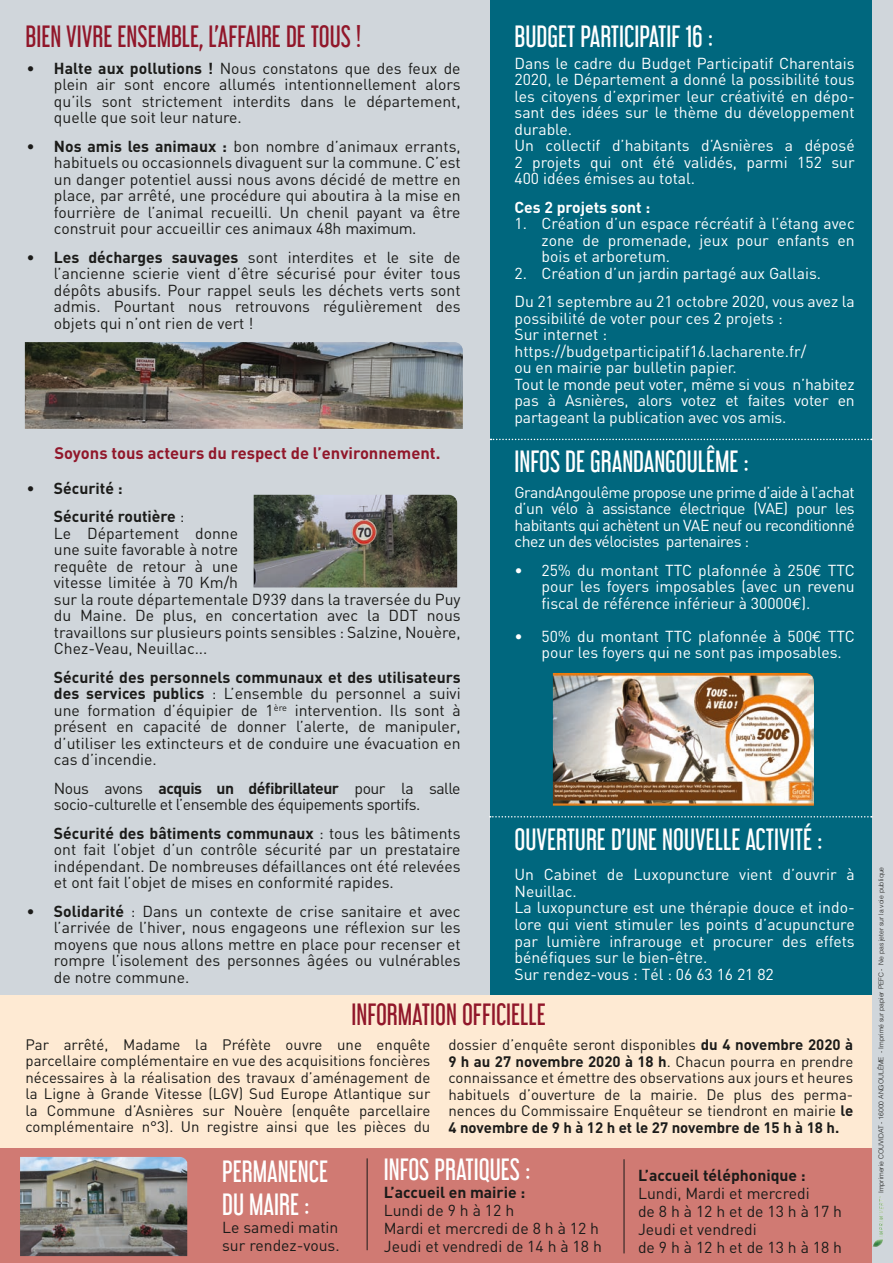
<style>
.page{position:relative;width:893px;height:1263px;background:#d0d6db}
.page>*{position:absolute;margin:0;border:0;box-sizing:border-box;transform-origin:0 0}
.t1{font:27px "Libel Suit Rg";color:#fff}
.t2{font:27px "Libel Suit Rg";color:#91172a}
.t3{font:700 16.5px "DIN";color:#91172a}
.t4{font:15.75px/16.5px "DIN";color:#1b1b19;text-align:justify}
.t5{font:15.75px/16.5px "DIN";color:#fff;text-align:justify}
.t6{font:15.75px/16.5px "DIN";letter-spacing:-.03em;color:#1b1b19}
.t7{font:700 15.75px "DIN";color:#1b1b19}
.t8{font:700 15.75px "DIN";color:#fff}
.t9{font:15px/16.5px "DIN";color:#1b1b19;text-align:justify}
.t10{font:300 6.75px "Helvetica";color:#1b1b19}
.s1{font-weight:700}
.s2{font-weight:400}
.s3{font-family:"Euro Mono"}
</style>
<div class="page">
<div style="left:490px;top:0;width:382px;height:1151px;background:#00677e"></div>
<div style="left:0;top:1147px;width:872px;height:116px;background:#d07a73"></div>
<img style="left:879px;top:1196px;width:4px;height:30px">
<img style="left:20px;top:1157px;width:167px;height:99px">
<img style="left:553px;top:673px;width:261px;height:133px">
<img style="left:25px;top:342px;width:438px;height:87px">
<img style="left:254px;top:495px;width:203px;height:92px">
<hr style="left:624px;top:1159px;width:1px;height:94px;background:#1b1b19">
<hr style="left:367px;top:1158px;width:1px;height:92px;background:#1b1b19">
<svg style="left:490px;top:439px;width:382px;height:1px"></svg>
<svg style="left:490px;top:816px;width:382px;height:1px"></svg>
<div style="left:0;top:995px;width:872px;height:152px;background:#feead3"></div>
<p class="t2" style="left:26px;top:14px;width:337px">BIEN VIVRE ENSEMBLE, L’AFFAIRE DE TOUS !</p>
<p class="t4" style="left:54px;top:59px;width:408px;text-indent:-27px"><span class="s1">• Halte aux pollutions !</span> Nous constatons que des feux de plein air sont encore allumés intentionnellement alors qu’ils sont strictement interdits dans le département, quelle que soit leur nature.</p>
<p class="t4" style="left:54px;top:137px;width:408px;text-indent:-27px"><span class="s1">• Nos amis les animaux :</span> bon nombre d’animaux errants, habituels ou occasionnels divaguent sur la commune. C’est un danger potentiel aussi nous avons décidé de mettre en place, par arrêté, une procédure qui aboutira à la mise en fourrière de l’animal recueilli. Un chenil payant va être construit pour accueillir ces animaux 48h maximum.</p>
<p class="t4" style="left:54px;top:248px;width:408px;text-indent:-27px"><span class="s1">• Les décharges sauvages</span> sont interdites et le site de l’ancienne scierie vient d’être sécurisé pour éviter tous dépôts abusifs. Pour rappel seuls les déchets verts sont admis. Pourtant nous retrouvons régulièrement des objets qui n’ont rien de vert !</p>
<p class="t3" style="left:54px;top:442px;width:387px">Soyons tous acteurs du respect de l’environnement.</p>
<p class="t7" style="left:27px;top:478px;width:97px">• Sécurité :</p>
<p class="t7" style="left:27px;top:506px;width:159px">• Sécurité routière <span class="s2">:</span></p>
<p class="t4" style="left:54px;top:524px;width:408px;text-align:left;text-indent:-27px">• Le Département donne<br>une suite favorable à notre<br>requête de retour à une<br>vitesse limitée à 70 Km/h<br>sur la route départementale D939 dans la traversée du Puy du Maine. De plus, en concertation avec la DDT nous travaillons sur plusieurs points sensibles : Salzine, Nouère, Chez-Veau, Neuillac...</p>
<p class="t4" style="left:54px;top:668px;width:408px;text-indent:-27px"><span class="s1">• Sécurité des personnels communaux et des utilisateurs des services publics</span> : L’ensemble du personnel a suivi une formation d’équipier de 1<sup>ère</sup> intervention. Ils sont à présent en capacité de donner l’alerte, de manipuler, d’utiliser les extincteurs et de conduire une évacuation en cas d’incendie.</p>
<p class="t6" style="left:54px;top:779px;width:408px;text-indent:-27px">• Nous avons <span class="s1">acquis un défibrillateur</span> pour la salle socio-culturelle et l’ensemble des équipements sportifs.</p>
<p class="t4" style="left:54px;top:824px;width:408px;text-indent:-27px"><span class="s1">• Sécurité des bâtiments communaux</span> : tous les bâtiments ont fait l’objet d’un contrôle sécurité par un prestataire indépendant. De nombreuses défaillances ont été relevées et ont fait l’objet de mises en conformité rapides.</p>
<p class="t4" style="left:54px;top:902px;width:408px;text-indent:-27px"><span class="s1">• Solidarité</span> : Dans un contexte de crise sanitaire et avec l’arrivée de l’hiver, nous engageons une réflexion sur les moyens que nous allons mettre en place pour recenser et rompre l’isolement des personnes âgées ou vulnérables de notre commune.</p>
<p class="t1" style="left:514px;top:14px;width:200px">BUDGET PARTICIPATIF 16 :</p>
<p class="t5" style="left:514px;top:55px;width:342px">Dans le cadre du Budget Participatif Charentais 2020, le Département a donné la possibilité tous les citoyens d’exprimer leur créativité en dépo&shy;sant des idées sur le thème du développement durable.</p>
<p class="t5" style="left:514px;top:137px;width:342px">Un collectif d’habitants d’Asnières a déposé 2 projets qui ont été validés, parmi 152 sur 400 idées émises au total.</p>
<p class="t8" style="left:514px;top:197px;width:137px">Ces 2 projets sont :</p>
<p class="t5" style="left:541px;top:215px;width:315px;text-indent:-27px">1. Création d’un espace récréatif à l’étang avec zone de promenade, jeux pour enfants en bois et arboretum.</p>
<p class="t5" style="left:514px;top:265px;width:308px">2. Création d’un jardin partagé aux Gallais.</p>
<p class="t5" style="left:514px;top:293px;width:342px">Du 21 septembre au 21 octobre 2020, vous avez la possibilité de voter pour ces 2 projets :</p>
<p class="t5" style="left:514px;top:326px;width:94px">Sur internet :</p>
<p class="t5" style="left:514px;top:343px;width:293px">https://budgetparticipatif16.lacharente.fr/</p>
<p class="t5" style="left:514px;top:359px;width:224px">ou en mairie par bulletin papier.</p>
<p class="t5" style="left:514px;top:376px;width:342px">Tout le monde peut voter, même si vous n’habitez pas à Asnières, alors votez et faites voter en partageant la publication avec vos amis.</p>
<p class="t1" style="left:514px;top:439px;width:236px">INFOS DE GRANDANGOULÊME :</p>
<p class="t5" style="left:514px;top:483px;width:342px">GrandAngoulême propose une prime d’aide à l’achat d’un vélo à assistance électrique (VAE) pour les habitants qui achètent un VAE neuf ou reconditionné chez un des vélocistes partenaires :</p>
<p class="t5" style="left:541px;top:561px;width:315px;text-indent:-27px">• 25% du montant TTC plafonnée à 250<span class="s3">€</span> TTC pour les foyers imposables (avec un revenu fiscal de référence inférieur à 30000<span class="s3">€</span>).</p>
<p class="t5" style="left:541px;top:627px;width:315px;text-indent:-27px">• 50% du montant TTC plafonnée à 500<span class="s3">€</span> TTC pour les foyers qui ne sont pas imposables.</p>
<p class="t1" style="left:514px;top:818px;width:310px">OUVERTURE D’UNE NOUVELLE ACTIVITÉ :</p>
<p class="t5" style="left:514px;top:866px;width:342px">Un Cabinet de Luxopuncture vient d’ouvrir à<br>Neuillac.</p>
<p class="t5" style="left:514px;top:899px;width:342px">La luxopuncture est une thérapie douce et indo&shy;lore qui vient stimuler les points d’acupuncture par lumière infrarouge et procurer des effets bénéfiques sur le bien-être.</p>
<p class="t5" style="left:514px;top:965px;width:261px">Sur rendez-vous : Tél : 06 63 16 21 82</p>
<p class="t2" style="left:351px;top:992px;width:196px">INFORMATION OFFICIELLE</p>
<p class="t9" style="left:26px;top:1036px;width:406px">Par arrêté, Madame la Préfète ouvre une enquête parcellaire complémentaire en vue des acquisitions foncières nécessaires à la réalisation des travaux d’aménagement de la Ligne à Grande Vitesse (LGV) Sud Europe Atlantique sur la Commune d’Asnières sur Nouère (enquête parcellaire complémentaire n°3). Un registre ainsi que les pièces du</p>
<p class="t9" style="left:448px;top:1036px;width:406px">dossier d’enquête seront disponibles <span class="s1">du 4 novembre 2020 à 9 h au 27 novembre 2020 à 18 h</span>. Chacun pourra en prendre connaissance et émettre des observations aux jours et heures habituels d’ouverture de la mairie. De plus des perma&shy;nences du Commissaire Enquêteur se tiendront en mairie <span class="s1">le 4 novembre de 9 h à 12 h et le 27 novembre de 15 h à 18 h.</span></p>
<p class="t1" style="left:222px;top:1150px;width:107px">PERMANENCE</p>
<p class="t1" style="left:222px;top:1182px;width:89px">DU MAIRE :</p>
<p class="t4" style="left:222px;top:1218px;width:118px">Le samedi matin</p>
<p class="t4" style="left:222px;top:1236px;width:119px">sur rendez-vous.</p>
<p class="t1" style="left:384px;top:1147px;width:148px">INFOS PRATIQUES :</p>
<p class="t7" style="left:384px;top:1182px;width:143px">L’accueil en mairie :</p>
<p class="t4" style="left:384px;top:1201px;width:132px">Lundi de 9 h à 12 h</p>
<p class="t4" style="left:384px;top:1219px;width:217px">Mardi et mercredi de 8 h à 12 h</p>
<p class="t4" style="left:384px;top:1237px;width:220px">Jeudi et vendredi de 14 h à 18 h</p>
<p class="t7" style="left:638px;top:1165px;width:169px">L’accueil téléphonique :</p>
<p class="t4" style="left:638px;top:1184px;width:173px">Lundi, Mardi et mercredi</p>
<p class="t4" style="left:638px;top:1202px;width:206px">de 8 h à 12 h et de 13 h à 17 h</p>
<p class="t4" style="left:638px;top:1220px;width:120px">Jeudi et vendredi</p>
<p class="t4" style="left:638px;top:1238px;width:206px">de 9 h à 12 h et de 13 h à 18 h</p>
<p class="t10" style="left:877px;top:1193px;width:328px;rotate:-90deg">Imprimerie COUVIDAT - 16000 ANGOULÊME - Imprimé sur papier PEFC - Ne pas jeter sur la voie publique</p>
</div>
